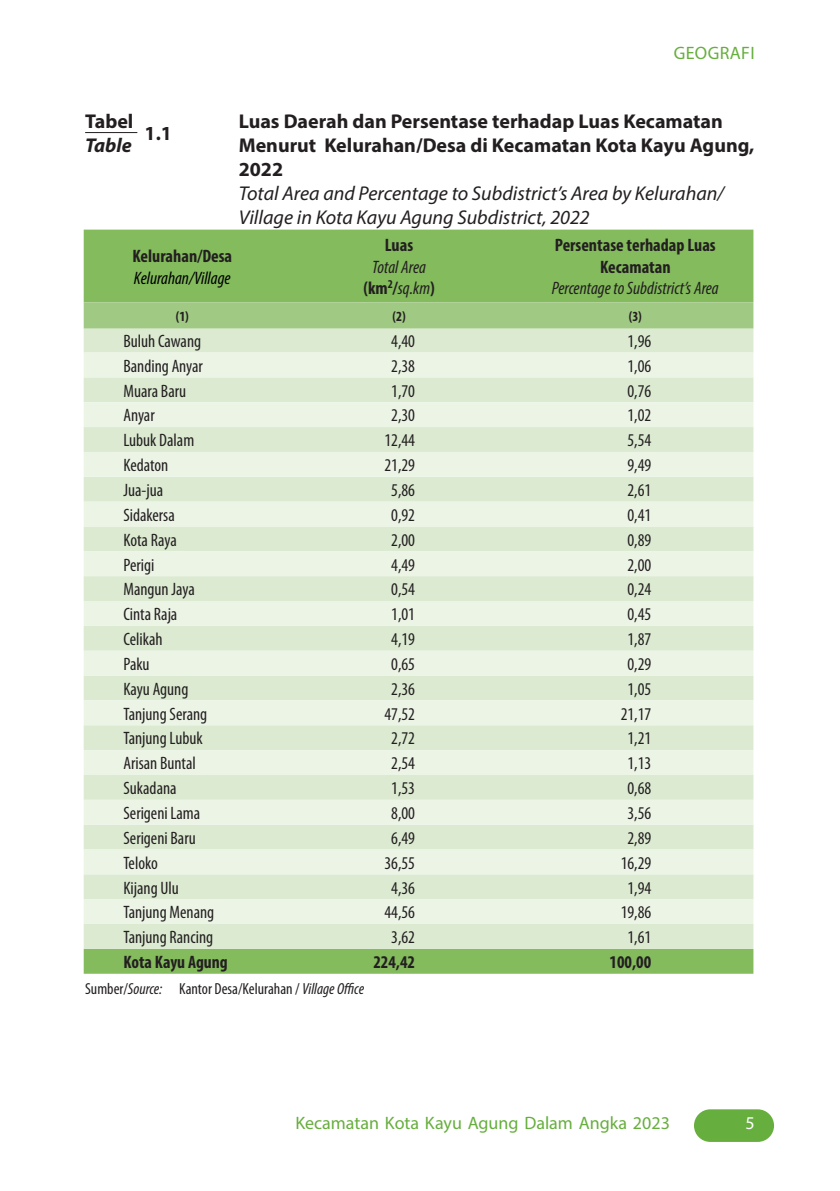
<style>
.page{position:relative;width:840px;height:1191px;background:#fff}
.page>*{position:absolute;margin:0;border:0;box-sizing:border-box;transform-origin:0 0}
.Judul_Tabel_INA{font:700 20px/24px "Myriad Pro";color:#231f20}
.Judul_Tabel_ENG{font:italic 20px/24px "Myriad Pro";color:#231f20}
.tabeltable{font:700 20px "Myriad Pro";color:#231f20}
.tabeltable-2{font:italic 700 20px "Myriad Pro";color:#231f20}
.Konten_tabel{font:condensed 18px "Myriad Pro";color:#231f20}
.judul_kolom{font:700 condensed 18px/21.6px "Myriad Pro";color:#231f20;text-align:center}
.judul_kolom-2{font:italic condensed 18px "Myriad Pro";color:#231f20}
.t1{font:18px "Myriad Pro";color:#66ae3d}
.judul_kolom-3{font:italic condensed 18px "Myriad Pro";color:#000}
.Konten_Total{font:700 condensed 18px "Myriad Pro";color:#231f20}
.Konten_tabel-2{font:700 condensed 18px "Myriad Pro";color:#231f20}
.t2{font:18px "Myriad Pro";letter-spacing:.02em;color:#66ae3d}
.t3{font:18px "Myriad Pro";color:#fff}
.sumber_catatan{font:condensed 16px "Myriad Pro";color:#231f20}
.Nomor_Kolom{font:700 condensed 14px "Myriad Pro";color:#231f20}
.s1{font-weight:400;font-style:italic}
.s2{font-style:italic}
</style>
<div class="page">
<div style="left:693px;top:1109px;width:80px;height:33px;background:#66ae3d;border-radius:16px"></div>
<hr style="left:85px;top:132px;width:52px;height:1px;background:#231f20">
<div style="left:84px;top:230px;width:669px;height:743px;background:#83bb5d"></div>
<svg style="left:84px;top:302px;width:669px;height:27px;background:#a2ca85"></svg>
<div style="left:84px;top:329px;width:669px;height:620px;background:#dbead1"></div>
<svg style="left:84px;top:352px;width:669px;height:572px;background:#e4efdc"></svg>
<p class="tabeltable" style="left:85px;top:109px;width:50px">Tabel</p>
<p class="tabeltable-2" style="left:85px;top:133px;width:48px">Table</p>
<p class="Judul_Tabel_INA" style="left:144px;top:121px;width:29px">1.1</p>
<p class="t2" style="left:673px;top:41px;width:82px">GEOGRAFI</p>
<p class="Judul_Tabel_INA" style="left:238px;top:109px;width:517px">Luas Daerah dan Persentase terhadap Luas Kecamatan<br>Menurut Kelurahan/Desa di Kecamatan Kota Kayu Agung,<br>2022</p>
<p class="Judul_Tabel_ENG" style="left:238px;top:181px;width:486px">Total Area and Percentage to Subdistrict’s Area by Kelurahan/<br>Village in Kota Kayu Agung Subdistrict, 2022</p>
<p class="judul_kolom" style="left:132px;top:245px;width:101px">Kelurahan/Desa</p>
<p class="judul_kolom-3" style="left:134px;top:267px;width:98px">Kelurahan/Village</p>
<p class="judul_kolom" style="left:384px;top:234px;width:30px">Luas</p>
<p class="judul_kolom-2" style="left:372px;top:256px;width:55px">Total Area</p>
<p class="judul_kolom" style="left:363px;top:277px;width:73px">(km<sup>2</sup>/<span class="s1">sq.km</span>)</p>
<p class="judul_kolom" style="left:554px;top:234px;width:162px">Persentase terhadap Luas<br>Kecamatan</p>
<p class="judul_kolom-2" style="left:551px;top:277px;width:168px">Percentage to Subdistrict’s Area</p>
<p class="Nomor_Kolom" style="left:176px;top:307px;width:15px">(1)</p>
<p class="Nomor_Kolom" style="left:392px;top:307px;width:15px">(2)</p>
<p class="Nomor_Kolom" style="left:628px;top:307px;width:15px">(3)</p>
<p class="Konten_tabel" style="left:123px;top:330px;width:79px">Buluh Cawang</p>
<p class="Konten_tabel" style="left:391px;top:330px;width:25px">4,40</p>
<p class="Konten_tabel" style="left:627px;top:330px;width:25px">1,96</p>
<p class="Konten_tabel" style="left:123px;top:355px;width:81px">Banding Anyar</p>
<p class="Konten_tabel" style="left:391px;top:355px;width:25px">2,38</p>
<p class="Konten_tabel" style="left:627px;top:355px;width:25px">1,06</p>
<p class="Konten_tabel" style="left:123px;top:380px;width:64px">Muara Baru</p>
<p class="Konten_tabel" style="left:391px;top:380px;width:25px">1,70</p>
<p class="Konten_tabel" style="left:627px;top:380px;width:25px">0,76</p>
<p class="Konten_tabel" style="left:123px;top:404px;width:33px">Anyar</p>
<p class="Konten_tabel" style="left:391px;top:404px;width:25px">2,30</p>
<p class="Konten_tabel" style="left:627px;top:404px;width:25px">1,02</p>
<p class="Konten_tabel" style="left:123px;top:429px;width:72px">Lubuk Dalam</p>
<p class="Konten_tabel" style="left:384px;top:429px;width:32px">12,44</p>
<p class="Konten_tabel" style="left:627px;top:429px;width:25px">5,54</p>
<p class="Konten_tabel" style="left:123px;top:454px;width:46px">Kedaton</p>
<p class="Konten_tabel" style="left:384px;top:454px;width:32px">21,29</p>
<p class="Konten_tabel" style="left:627px;top:454px;width:25px">9,49</p>
<p class="Konten_tabel" style="left:123px;top:479px;width:41px">Jua-jua</p>
<p class="Konten_tabel" style="left:391px;top:479px;width:25px">5,86</p>
<p class="Konten_tabel" style="left:627px;top:479px;width:25px">2,61</p>
<p class="Konten_tabel" style="left:123px;top:504px;width:53px">Sidakersa</p>
<p class="Konten_tabel" style="left:391px;top:504px;width:25px">0,92</p>
<p class="Konten_tabel" style="left:627px;top:504px;width:25px">0,41</p>
<p class="Konten_tabel" style="left:123px;top:529px;width:55px">Kota Raya</p>
<p class="Konten_tabel" style="left:391px;top:529px;width:25px">2,00</p>
<p class="Konten_tabel" style="left:627px;top:529px;width:25px">0,89</p>
<p class="Konten_tabel" style="left:123px;top:553px;width:32px">Perigi</p>
<p class="Konten_tabel" style="left:391px;top:553px;width:25px">4,49</p>
<p class="Konten_tabel" style="left:627px;top:553px;width:25px">2,00</p>
<p class="Konten_tabel" style="left:123px;top:578px;width:73px">Mangun Jaya</p>
<p class="Konten_tabel" style="left:391px;top:578px;width:25px">0,54</p>
<p class="Konten_tabel" style="left:627px;top:578px;width:25px">0,24</p>
<p class="Konten_tabel" style="left:123px;top:603px;width:55px">Cinta Raja</p>
<p class="Konten_tabel" style="left:391px;top:603px;width:25px">1,01</p>
<p class="Konten_tabel" style="left:627px;top:603px;width:25px">0,45</p>
<p class="Konten_tabel" style="left:123px;top:628px;width:41px">Celikah</p>
<p class="Konten_tabel" style="left:391px;top:628px;width:25px">4,19</p>
<p class="Konten_tabel" style="left:627px;top:628px;width:25px">1,87</p>
<p class="Konten_tabel" style="left:123px;top:653px;width:28px">Paku</p>
<p class="Konten_tabel" style="left:391px;top:653px;width:25px">0,65</p>
<p class="Konten_tabel" style="left:627px;top:653px;width:25px">0,29</p>
<p class="Konten_tabel" style="left:123px;top:678px;width:66px">Kayu Agung</p>
<p class="Konten_tabel" style="left:391px;top:678px;width:25px">2,36</p>
<p class="Konten_tabel" style="left:627px;top:678px;width:25px">1,05</p>
<p class="Konten_tabel" style="left:123px;top:702px;width:85px">Tanjung Serang</p>
<p class="Konten_tabel" style="left:384px;top:702px;width:32px">47,52</p>
<p class="Konten_tabel" style="left:620px;top:702px;width:32px">21,17</p>
<p class="Konten_tabel" style="left:123px;top:727px;width:81px">Tanjung Lubuk</p>
<p class="Konten_tabel" style="left:391px;top:727px;width:25px">2,72</p>
<p class="Konten_tabel" style="left:627px;top:727px;width:25px">1,21</p>
<p class="Konten_tabel" style="left:123px;top:752px;width:74px">Arisan Buntal</p>
<p class="Konten_tabel" style="left:391px;top:752px;width:25px">2,54</p>
<p class="Konten_tabel" style="left:627px;top:752px;width:25px">1,13</p>
<p class="Konten_tabel" style="left:123px;top:777px;width:55px">Sukadana</p>
<p class="Konten_tabel" style="left:391px;top:777px;width:25px">1,53</p>
<p class="Konten_tabel" style="left:627px;top:777px;width:25px">0,68</p>
<p class="Konten_tabel" style="left:123px;top:802px;width:78px">Serigeni Lama</p>
<p class="Konten_tabel" style="left:391px;top:802px;width:25px">8,00</p>
<p class="Konten_tabel" style="left:627px;top:802px;width:25px">3,56</p>
<p class="Konten_tabel" style="left:123px;top:827px;width:74px">Serigeni Baru</p>
<p class="Konten_tabel" style="left:391px;top:827px;width:25px">6,49</p>
<p class="Konten_tabel" style="left:627px;top:827px;width:25px">2,89</p>
<p class="Konten_tabel" style="left:123px;top:852px;width:36px">Teloko</p>
<p class="Konten_tabel" style="left:384px;top:852px;width:32px">36,55</p>
<p class="Konten_tabel" style="left:620px;top:852px;width:32px">16,29</p>
<p class="Konten_tabel" style="left:123px;top:876px;width:57px">Kijang Ulu</p>
<p class="Konten_tabel" style="left:391px;top:876px;width:25px">4,36</p>
<p class="Konten_tabel" style="left:627px;top:876px;width:25px">1,94</p>
<p class="Konten_tabel" style="left:123px;top:901px;width:92px">Tanjung Menang</p>
<p class="Konten_tabel" style="left:384px;top:901px;width:32px">44,56</p>
<p class="Konten_tabel" style="left:620px;top:901px;width:32px">19,86</p>
<p class="Konten_tabel" style="left:123px;top:926px;width:91px">Tanjung Rancing</p>
<p class="Konten_tabel" style="left:391px;top:926px;width:25px">3,62</p>
<p class="Konten_tabel" style="left:627px;top:926px;width:25px">1,61</p>
<p class="Konten_Total" style="left:123px;top:950px;width:106px">Kota Kayu Agung</p>
<p class="Konten_tabel-2" style="left:373px;top:950px;width:43px">224,42</p>
<p class="Konten_tabel-2" style="left:609px;top:950px;width:43px">100,00</p>
<p class="sumber_catatan" style="left:85px;top:979px;width:280px">Sumber/<span class="s2">Source:</span> Kantor Desa/Kelurahan / <span class="s2">Village Office</span></p>
<p class="t1" style="left:295px;top:1112px;width:376px">Kecamatan Kota Kayu Agung Dalam Angka 2023</p>
<p class="t3" style="left:745px;top:1112px;width:11px">5</p>
</div>
